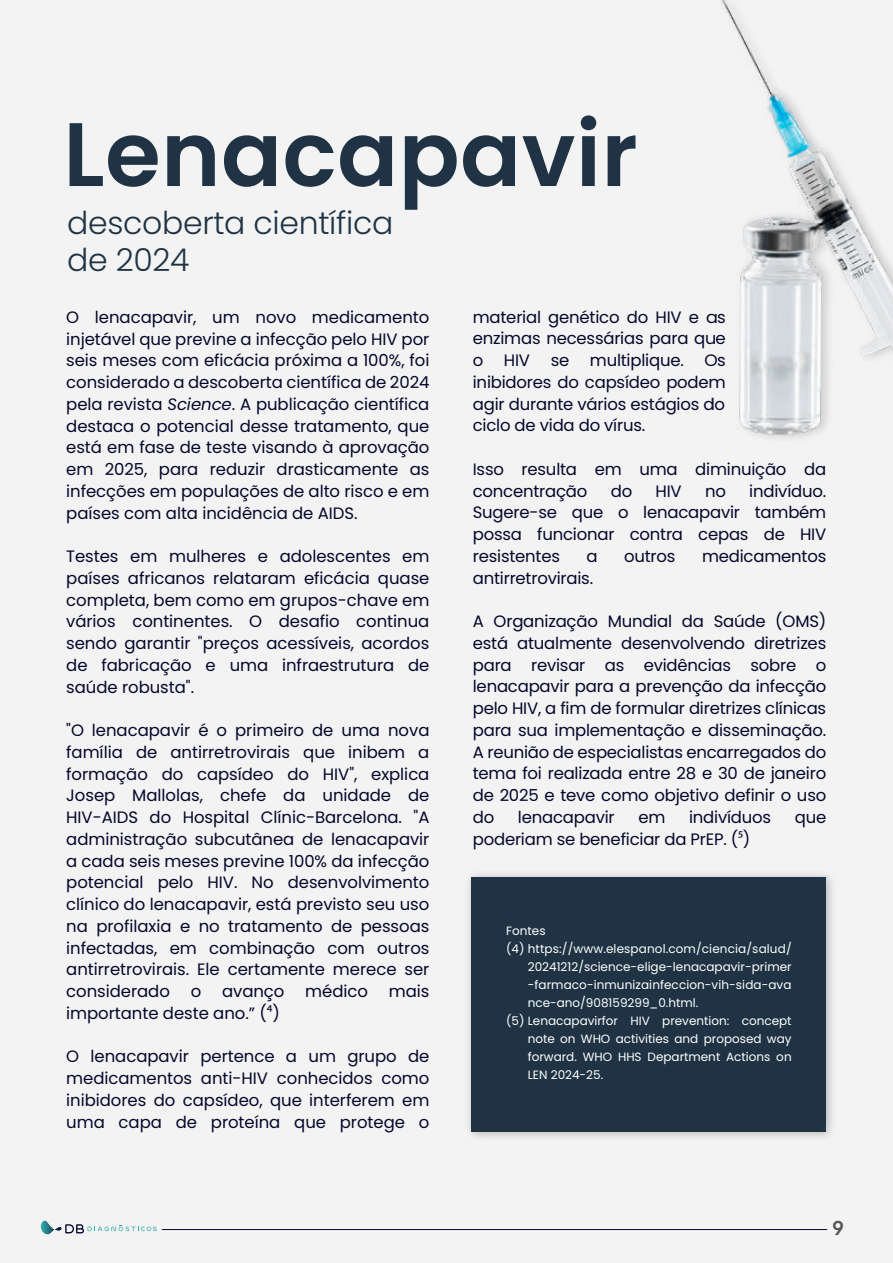
<style>
.page{position:relative;width:893px;height:1263px;background:#f3f3f3}
.page>*{position:absolute;margin:0;border:0;box-sizing:border-box;transform-origin:0 0}
.t1{font:600 90px "Poppins";letter-spacing:.005em;color:#1f3344}
.t2{font:300 31.5px/37.5px "Poppins";letter-spacing:-.01em;color:#1f3344}
.t3{font:600 19.5px "Poppins";color:#575756}
.t4{font:16.5px/21.8px "Poppins";letter-spacing:-.015em;color:#05062b;text-align:justify}
.t5{font:12px "Poppins";color:#fff}
.s1{font-style:italic}
.s2{font-family:"Myriad Pro"}
</style>
<div class="page">
<svg style="left:41px;top:1220px;width:116px;height:14px"></svg>
<hr style="left:162px;top:1229px;width:665px;height:1px;background:#05062b">
<img style="left:721px;top:0;width:172px;height:435px">
<img style="left:469px;top:874px;width:363px;height:264px">
<div style="left:472px;top:877px;width:354px;height:254px;background:#1f3344"></div>
<h1 class="t1" style="left:63px;top:101px;width:576px">Lenacapavir</h1>
<h2 class="t2" style="left:67px;top:207px;width:328px">descoberta científica de 2024</h2>
<p class="t4" style="left:66px;top:306px;width:365px">O lenacapavir, um novo medicamento injetável que previne a infecção pelo HIV por seis meses com eficácia próxima a 100%, foi considerado a descoberta científica de 2024 pela revista <span class="s1">Science</span>. A publicação científica destaca o potencial desse tratamento, que está em fase de teste visando à aprovação em 2025, para reduzir drasticamente as infecções em populações de alto risco e em países com alta incidência de AIDS.</p>
<p class="t4" style="left:66px;top:546px;width:365px">Testes em mulheres e adolescentes em países africanos relataram eficácia quase completa, bem como em grupos-chave em vários continentes. O desafio continua sendo garantir "preços acessíveis, acordos de fabricação e uma infraestrutura de saúde robusta".</p>
<p class="t4" style="left:66px;top:720px;width:365px">"O lenacapavir é o primeiro de uma nova família de antirretrovirais que inibem a formação do capsídeo do HIV", explica Josep Mallolas, chefe da unidade de HIV-AIDS do Hospital Clínic-Barcelona. "A administração subcutânea de lenacapavir a cada seis meses previne 100% da infecção potencial pelo HIV. No desenvolvimento clínico do lenacapavir, está previsto seu uso na profilaxia e no tratamento de pessoas infectadas, em combinação com outros antirretrovirais. Ele certamente merece ser considerado</p>
<p class="t4" style="left:191px;top:981px;width:12px">o</p>
<p class="t4" style="left:222px;top:981px;width:64px">avanço</p>
<p class="t4" style="left:305px;top:981px;width:64px">médico</p>
<p class="t4" style="left:389px;top:981px;width:42px">mais</p>
<p class="t4" style="left:66px;top:1002px;width:215px">importante deste ano.” (<span class="s2">4</span>)</p>
<p class="t4" style="left:66px;top:1046px;width:365px">O lenacapavir pertence a um grupo de medicamentos anti-HIV conhecidos como inibidores do capsídeo, que interferem em uma capa de proteína que protege o</p>
<p class="t4" style="left:473px;top:306px;width:254px">material genético do HIV e as enzimas necessárias para que o HIV se multiplique. Os inibidores do capsídeo podem agir durante vários estágios do ciclo de vida do vírus.</p>
<p class="t4" style="left:473px;top:458px;width:355px">Isso resulta em uma diminuição da concentração</p>
<p class="t4" style="left:473px;top:480px;width:355px;text-indent:276px">indivíduo.<br>Sugere-se que o lenacapavir também possa funcionar contra cepas de HIV resistentes</p>
<p class="t4" style="left:611px;top:480px;width:23px">do</p>
<p class="t4" style="left:656px;top:480px;width:28px">HIV</p>
<p class="t4" style="left:705px;top:480px;width:22px">no</p>
<p class="t4" style="left:586px;top:545px;width:13px">a</p>
<p class="t4" style="left:624px;top:545px;width:53px">outros</p>
<p class="t4" style="left:702px;top:545px;width:126px">medicamentos</p>
<p class="t4" style="left:473px;top:567px;width:122px">antirretrovirais.</p>
<p class="t4" style="left:473px;top:611px;width:355px">A Organização Mundial da Saúde (OMS) está atualmente desenvolvendo diretrizes para revisar as evidências sobre o lenacapavir para a prevenção da infecção pelo HIV, a fim de formular diretrizes clínicas para sua implementação e disseminação.<br>A reunião de especialistas encarregados do tema foi realizada entre 28 e 30 de janeiro de 2025 e teve como objetivo definir o uso do</p>
<p class="t4" style="left:518px;top:806px;width:98px">lenacapavir</p>
<p class="t4" style="left:638px;top:806px;width:29px">em</p>
<p class="t4" style="left:689px;top:806px;width:84px">indivíduos</p>
<p class="t4" style="left:795px;top:806px;width:33px">que</p>
<p class="t4" style="left:473px;top:828px;width:279px">poderiam se beneficiar da PrEP. (<span class="s2">5</span>)</p>
<p class="t5" style="left:506px;top:924px;width:41px">Fontes</p>
<p class="t5" style="left:506px;top:941px;width:287px">(4) https://www.elespanol.com/ciencia/salud/</p>
<p class="t5" style="left:528px;top:959px;width:265px">20241212/science-elige-lenacapavir-primer</p>
<p class="t5" style="left:528px;top:977px;width:265px">-farmaco-inmunizainfeccion-vih-sida-ava</p>
<p class="t5" style="left:528px;top:995px;width:172px">nce-ano/908159299_0.html.</p>
<p class="t5" style="left:506px;top:1013px;width:287px">(5) Lenacapavirfor HIV prevention: concept</p>
<p class="t5" style="left:528px;top:1031px;width:265px">note on WHO activities and proposed way</p>
<p class="t5" style="left:528px;top:1049px;width:265px">forward. WHO HHS Department Actions on</p>
<p class="t5" style="left:528px;top:1067px;width:77px">LEN 2024-25.</p>
<p class="t3" style="left:832px;top:1216px;width:13px">9</p>
</div>
